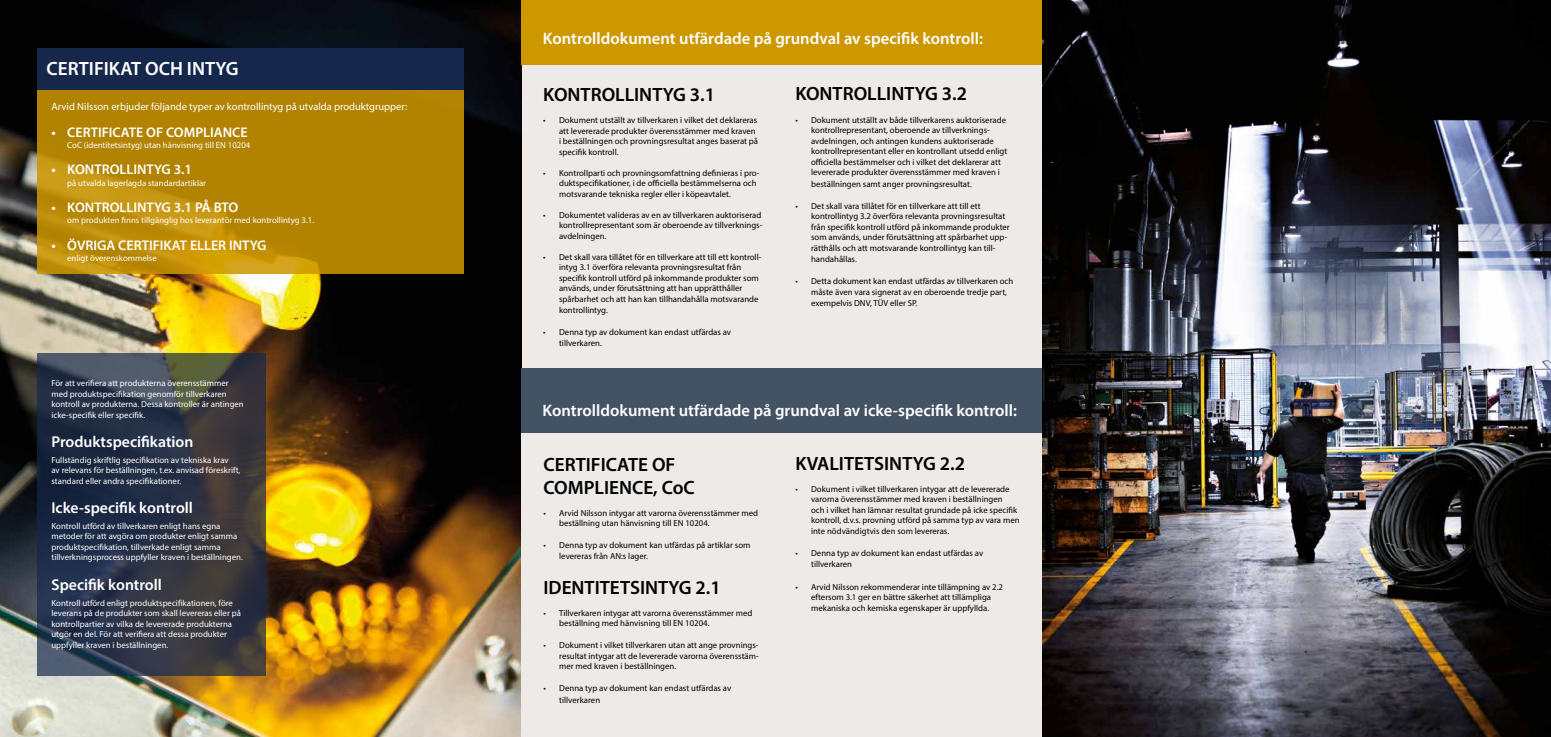
<style>
.page{position:relative;width:1551px;height:737px;background:#fff}
.page>*{position:absolute;margin:0;border:0;box-sizing:border-box;transform-origin:0 0}
.t1{font:600 19.25px/23.1px "Myriad Pro";color:#000}
.t2{font:600 19.25px "Myriad Pro";color:#fff}
.t3{font:600 16.62px "Myriad Pro";color:#fff}
.t4{font:600 15.75px "Myriad Pro";color:#fff}
.t5{font:600 14px "Myriad Pro";color:#fff}
.t6{font:10.5px "Myriad Pro";color:#fff}
.t7{font:8.75px/10.5px "Myriad Pro";color:#000}
.t8{font:8.75px/10.5px "Myriad Pro";color:#fff}
</style>
<div class="page">
<div style="left:521px;top:61px;width:521px;height:310px;background:#eeeae7"></div>
<img style="left:0;top:0;width:521px;height:737px">
<svg style="left:37px;top:89px;width:426px;height:185px;background:#b58603"></svg>
<div style="left:37px;top:48px;width:426px;height:41px;background:#15284b"></div>
<svg style="left:37px;top:353px;width:228px;height:323px;background:#303644"></svg>
<div style="left:521px;top:430px;width:521px;height:307px;background:#eeeae7"></div>
<div style="left:521px;top:0;width:521px;height:64px;background:#cd9700"></div>
<div style="left:521px;top:368px;width:521px;height:65px;background:#435363"></div>
<img style="left:1042px;top:0;width:508px;height:737px">
<h1 class="t2" style="left:47px;top:56px;width:193px">CERTIFIKAT OCH INTYG</h1>
<p class="t6" style="left:51px;top:100px;width:357px">Arvid Nilsson erbjuder följande typer av kontrollintyg på utvalda produktgrupper:</p>
<h3 class="t5" style="left:51px;top:123px;width:198px">• CERTIFICATE OF COMPLIANCE</h3>
<p class="t8" style="left:67px;top:140px;width:185px">CoC (identitetsintyg) utan hänvisning till EN 10204</p>
<h3 class="t5" style="left:51px;top:161px;width:142px">• KONTROLLINTYG 3.1</h3>
<p class="t8" style="left:67px;top:177px;width:140px">på utvalda lagerlagda standardartiklar</p>
<h3 class="t5" style="left:51px;top:198px;width:188px">• KONTROLLINTYG 3.1 PÅ BTO</h3>
<p class="t8" style="left:67px;top:215px;width:248px">om produkten finns tillgänglig hos leverantör med kontrollintyg 3.1.</p>
<h3 class="t5" style="left:51px;top:236px;width:217px">• ÖVRIGA CERTIFIKAT ELLER INTYG</h3>
<p class="t8" style="left:67px;top:253px;width:91px">enligt överenskommelse</p>
<p class="t8" style="left:51px;top:378px;width:194px">För att verifiera att produkterna överensstämmer med produktspecifikation genomför tillverkaren kontroll av produkterna. Dessa kontroller är antingen icke-specifik eller specifik.</p>
<h3 class="t4" style="left:51px;top:431px;width:143px">Produktspecifikation</h3>
<p class="t8" style="left:51px;top:454px;width:190px">Fullständig skriftlig specifikation av tekniska krav<br>av relevans för beställningen, t.ex. anvisad föreskrift, standard eller andra specifikationer.</p>
<h3 class="t4" style="left:51px;top:498px;width:143px">Icke-specifik kontroll</h3>
<p class="t8" style="left:51px;top:520px;width:193px">Kontroll utförd av tillverkaren enligt hans egna metoder för att avgöra om produkter enligt samma produktspecifikation, tillverkade enligt samma tillverkningsprocess uppfyller kraven i beställningen.</p>
<h3 class="t4" style="left:51px;top:574px;width:112px">Specifik kontroll</h3>
<p class="t8" style="left:51px;top:597px;width:191px">Kontroll utförd enligt produktspecifikationen, före leverans på de produkter som skall levereras eller på kontrollpartier av vilka de levererade produkterna utgör en del. För att verifiera att dessa produkter uppfyller kraven i beställningen.</p>
<h2 class="t3" style="left:543px;top:27px;width:441px">Kontrolldokument utfärdade på grundval av specifik kontroll:</h2>
<h1 class="t1" style="left:543px;top:82px;width:173px">KONTROLLINTYG 3.1</h1>
<p class="t7" style="left:559px;top:115px;width:200px;text-indent:-16px">• Dokument utställt av tillverkaren i vilket det deklareras att levererade produkter överensstämmer med kraven i beställningen och provningsresultat anges baserat på specifik kontroll.</p>
<p class="t7" style="left:559px;top:167px;width:202px;text-indent:-16px">• Kontrollparti och provningsomfattning definieras i pro&shy;duktspecifikationer, i de officiella bestämmelserna och motsvarande tekniska regler eller i köpeavtalet.</p>
<p class="t7" style="left:559px;top:209px;width:205px;text-indent:-16px">• Dokumentet valideras av en av tillverkaren auktoriserad kontrollrepresentant som är oberoende av tillverknings&shy;avdelningen.</p>
<p class="t7" style="left:559px;top:251px;width:204px;text-indent:-16px">• Det skall vara tillåtet för en tillverkare att till ett kontroll&shy;intyg 3.1 överföra relevanta provningsresultat från specifik kontroll utförd på inkommande produkter som används, under förutsättning att han upprätthåller spårbarhet och att han kan tillhandahålla motsvarande</p>
<p class="t7" style="left:559px;top:305px;width:50px">kontrollintyg.</p>
<p class="t7" style="left:559px;top:327px;width:174px;text-indent:-16px">• Denna typ av dokument kan endast utfärdas av tillverkaren.</p>
<h1 class="t1" style="left:795px;top:82px;width:173px">KONTROLLINTYG 3.2</h1>
<p class="t7" style="left:811px;top:114px;width:198px;text-indent:-16px">• Dokument utställt av både tillverkarens auktoriserade kontrollrepresentant, oberoende av tillverknings&shy;avdelningen, och antingen kundens auktoriserade kontrollrepresentant eller en kontrollant utsedd enligt officiella bestämmelser och i vilket det deklarerar att levererade produkter överensstämmer med kraven i</p>
<p class="t7" style="left:811px;top:178px;width:162px">beställningen samt anger provningsresultat.</p>
<p class="t7" style="left:811px;top:200px;width:200px;text-indent:-16px">• Det skall vara tillåtet för en tillverkare att till ett kontrollintyg 3.2 överföra relevanta provningsresultat från specifik kontroll utförd på inkommande produkter som används, under förutsättning att spårbarhet upp&shy;rätthålls och att motsvarande kontrollintyg kan till-</p>
<p class="t7" style="left:811px;top:254px;width:47px">handahållas.</p>
<p class="t7" style="left:811px;top:276px;width:204px;text-indent:-16px">• Detta dokument kan endast utfärdas av tillverkaren och måste även vara signerat av en oberoende tredje part,</p>
<p class="t7" style="left:811px;top:298px;width:108px">exempelvis DNV, TÜV eller SP.</p>
<h2 class="t3" style="left:542px;top:400px;width:476px">Kontrolldokument utfärdade på grundval av icke-specifik kontroll:</h2>
<h1 class="t1" style="left:795px;top:451px;width:171px">KVALITETSINTYG 2.2</h1>
<p class="t7" style="left:811px;top:483px;width:210px;text-indent:-16px">• Dokument i vilket tillverkaren intygar att de levererade varorna överensstämmer med kraven i beställningen<br>och i vilket han lämnar resultat grundade på icke specifik kontroll, d.v.s. provning utförd på samma typ av vara men inte nödvändigtvis den som levereras.</p>
<p class="t7" style="left:811px;top:547px;width:174px;line-height:11.5px;text-indent:-16px">• Denna typ av dokument kan endast utfärdas av tillverkaren</p>
<p class="t7" style="left:795px;top:581px;width:209px;text-align:center">• Arvid Nilsson rekommenderar inte tillämpning av 2.2 eftersom 3.1 ger en bättre säkerhet att tillämpliga mekaniska och kemiska egenskaper är uppfyllda.</p>
<h1 class="t1" style="left:543px;top:452px;width:153px">CERTIFICATE OF<br>COMPLIENCE, CoC</h1>
<p class="t7" style="left:559px;top:507px;width:200px;text-indent:-16px">• Arvid Nilsson intygar att varorna överensstämmer med beställning utan hänvisning till EN 10204.</p>
<p class="t7" style="left:559px;top:538px;width:193px;line-height:11.5px;text-indent:-16px">• Denna typ av dokument kan utfärdas på artiklar som levereras från AN:s lager.</p>
<h1 class="t1" style="left:543px;top:575px;width:179px">IDENTITETSINTYG 2.1</h1>
<p class="t7" style="left:559px;top:607px;width:195px;text-indent:-16px">• Tillverkaren intygar att varorna överensstämmer med beställning med hänvisning till EN 10204.</p>
<p class="t7" style="left:559px;top:640px;width:201px;text-align:justify;text-indent:-16px">• Dokument i vilket tillverkaren utan att ange provnings&shy;resultat intygar att de levererade varorna överensstäm&shy;mer med kraven i beställningen.</p>
<p class="t7" style="left:559px;top:682px;width:174px;line-height:11.5px;text-indent:-16px">• Denna typ av dokument kan endast utfärdas av tillverkaren</p>
</div>
